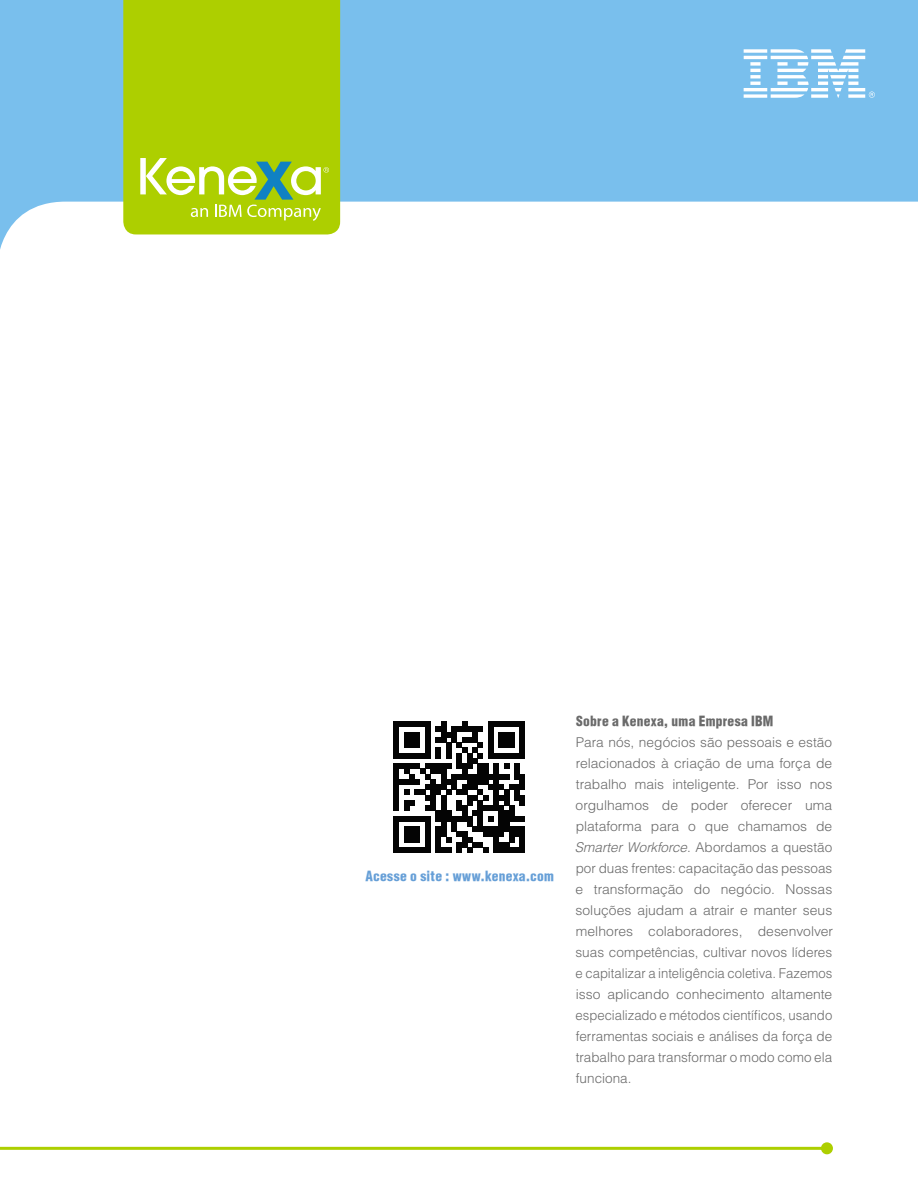
<style>
.page{position:relative;width:918px;height:1188px;background:#fff}
.page>*{position:absolute;margin:0;border:0;box-sizing:border-box;transform-origin:0 0}
.t1{font:300 13.5px/21px "IBM Helvetica 2004";color:#6a6a6a;text-align:justify}
.t2{font:13.5px "IBM Helv Cond Black Normal";letter-spacing:.015em;color:#6a6a6a}
.t3{font:13.5px "IBM Helv Cond Black Normal";letter-spacing:.02em;color:#669fd7}
.s1{font-style:italic}
</style>
<div class="page">
<hr style="left:0;top:1147px;width:827px;height:3px;background:#adcf00">
<div style="left:821px;top:1142px;width:12px;height:12px;background:#adcf00;border-radius:50%"></div>
<svg style="left:0;top:0;width:918px;height:249px;fill:#79bfed"></svg>
<svg style="left:750px;top:69px;width:11px;height:16px"></svg>
<svg style="left:750px;top:62px;width:11px;height:4px"></svg>
<hr style="left:744px;top:56px;width:23px;height:3px;background:#fff">
<svg style="left:744px;top:94px;width:23px;height:4px"></svg>
<hr style="left:744px;top:88px;width:23px;height:3px;background:#fff">
<svg style="left:744px;top:49px;width:23px;height:4px"></svg>
<svg style="left:771px;top:49px;width:104px;height:49px"></svg>
<div style="left:123px;top:0;width:217px;height:234px;background:#adcf00"></div>
<svg style="left:140px;top:158px;width:189px;height:63px"></svg>
<svg style="left:394px;top:721px;width:131px;height:132px"></svg>
<p class="t3" style="left:365px;top:867px;width:190px">Acesse o site : www.kenexa.com</p>
<p class="t2" style="left:576px;top:712px;width:199px">Sobre a Kenexa, uma Empresa IBM</p>
<p class="t1" style="left:575px;top:731px;width:260px">Para nós, negócios são pessoais e estão relacionados à criação de uma força de trabalho mais inteligente. Por isso nos orgulhamos de poder oferecer uma plataforma para o que chamamos de <span class="s1">Smarter Workforce</span>. Abordamos a questão por duas frentes: capacitação das pessoas e transformação do negócio. Nossas soluções ajudam a atrair e manter seus melhores colaboradores, desenvolver suas competências, cultivar novos líderes e capitalizar a inteligência coletiva. Fazemos isso aplicando conhecimento altamente especializado e métodos científicos, usando ferramentas sociais e análises da força de trabalho para transformar o modo como ela funciona.</p>
</div>
